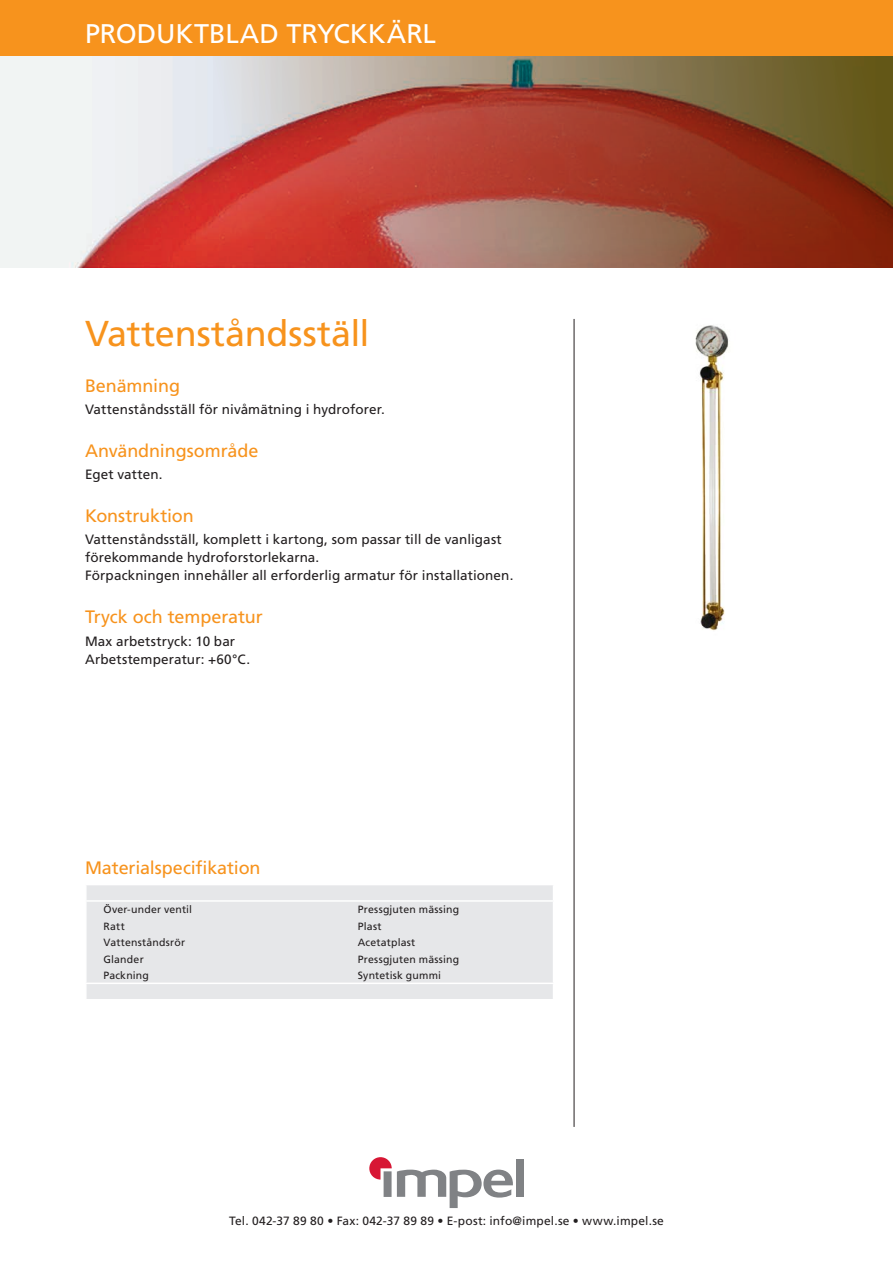
<style>
.page{position:relative;width:893px;height:1263px;background:#fff}
.page>*{position:absolute;margin:0;border:0;box-sizing:border-box;transform-origin:0 0}
.Artikelgrupp{font:36px "Frutiger LT Std";letter-spacing:-.005em;color:#f7931d}
.Produktgruppsrubrik{font:27px "Frutiger";color:#fff}
.Mellanrubrik{font:18px "Frutiger LT Std";letter-spacing:-.005em;color:#f7931d}
.Materialspecrubrik{font:18px "Frutiger LT Std";letter-spacing:-.005em;color:#f7931d}
.Brödtext{font:13.5px/18px "Frutiger LT Std";letter-spacing:.005em;color:#231f20}
.t1{font:12px "Frutiger LT Std";letter-spacing:.015em;color:#231f20}
.MaterialspecText{font:10.5px "Frutiger LT Std";letter-spacing:.02em;color:#231f20}
</style>
<div class="page">
<svg style="left:0;top:55px;width:893px;height:213px"></svg>
<div style="left:0;top:0;width:893px;height:55px;background:#f7931d"></div>
<div style="left:516px;top:1160px;width:8px;height:37px;background:#808285"></div>
<svg style="left:369px;top:1157px;width:144px;height:51px"></svg>
<hr style="left:574px;top:319px;width:1px;height:808px;background:#231f20">
<div style="left:87px;top:885px;width:466px;height:114px;background:#e6e7e9"></div>
<svg style="left:86px;top:885px;width:1px;height:15px"></svg>
<hr style="left:85px;top:900px;width:469px;height:2px;background:#fff">
<hr style="left:85px;top:982px;width:469px;height:2px;background:#fff">
<svg style="left:86px;top:984px;width:1px;height:15px"></svg>
<img style="left:695px;top:325px;width:34px;height:306px">
<p class="Produktgruppsrubrik" style="left:85px;top:18px;width:336px">PRODUKTBLAD TRYCKKÄRL</p>
<p class="Artikelgrupp" style="left:85px;top:312px;width:286px">Vattenståndsställ</p>
<p class="Mellanrubrik" style="left:85px;top:375px;width:96px">Benämning</p>
<p class="Brödtext" style="left:85px;top:401px;width:301px">Vattenståndsställ för nivåmätning i hydroforer.</p>
<p class="Mellanrubrik" style="left:85px;top:440px;width:175px">Användningsområde</p>
<p class="Brödtext" style="left:85px;top:466px;width:79px">Eget vatten.</p>
<p class="Mellanrubrik" style="left:85px;top:505px;width:110px">Konstruktion</p>
<p class="Brödtext" style="left:85px;top:531px;width:418px">Vattenståndsställ, komplett i kartong, som passar till de vanligast</p>
<p class="Brödtext" style="left:85px;top:549px;width:430px">förekommande hydroforstorlekarna.<br>Förpackningen innehåller all erforderlig armatur för installationen.</p>
<p class="Mellanrubrik" style="left:85px;top:606px;width:179px">Tryck och temperatur</p>
<p class="Brödtext" style="left:85px;top:632px;width:152px">Max arbetstryck: 10 bar</p>
<p class="Brödtext" style="left:85px;top:650px;width:167px">Arbetstemperatur: +60°C.</p>
<p class="Materialspecrubrik" style="left:85px;top:857px;width:177px">Materialspecifikation</p>
<p class="MaterialspecText" style="left:104px;top:903px;width:90px">Över-under ventil</p>
<p class="MaterialspecText" style="left:358px;top:903px;width:103px">Pressgjuten mässing</p>
<p class="MaterialspecText" style="left:104px;top:920px;width:23px">Ratt</p>
<p class="MaterialspecText" style="left:358px;top:920px;width:25px">Plast</p>
<p class="MaterialspecText" style="left:104px;top:936px;width:83px">Vattenståndsrör</p>
<p class="MaterialspecText" style="left:358px;top:936px;width:59px">Acetatplast</p>
<p class="MaterialspecText" style="left:104px;top:953px;width:42px">Glander</p>
<p class="MaterialspecText" style="left:358px;top:953px;width:103px">Pressgjuten mässing</p>
<p class="MaterialspecText" style="left:104px;top:969px;width:47px">Packning</p>
<p class="MaterialspecText" style="left:358px;top:969px;width:85px">Syntetisk gummi</p>
<p class="t1" style="left:229px;top:1214px;width:436px">Tel. 042-37 89 80 • Fax: 042-37 89 89 • E-post: info@impel.se • www.impel.se</p>
</div>
